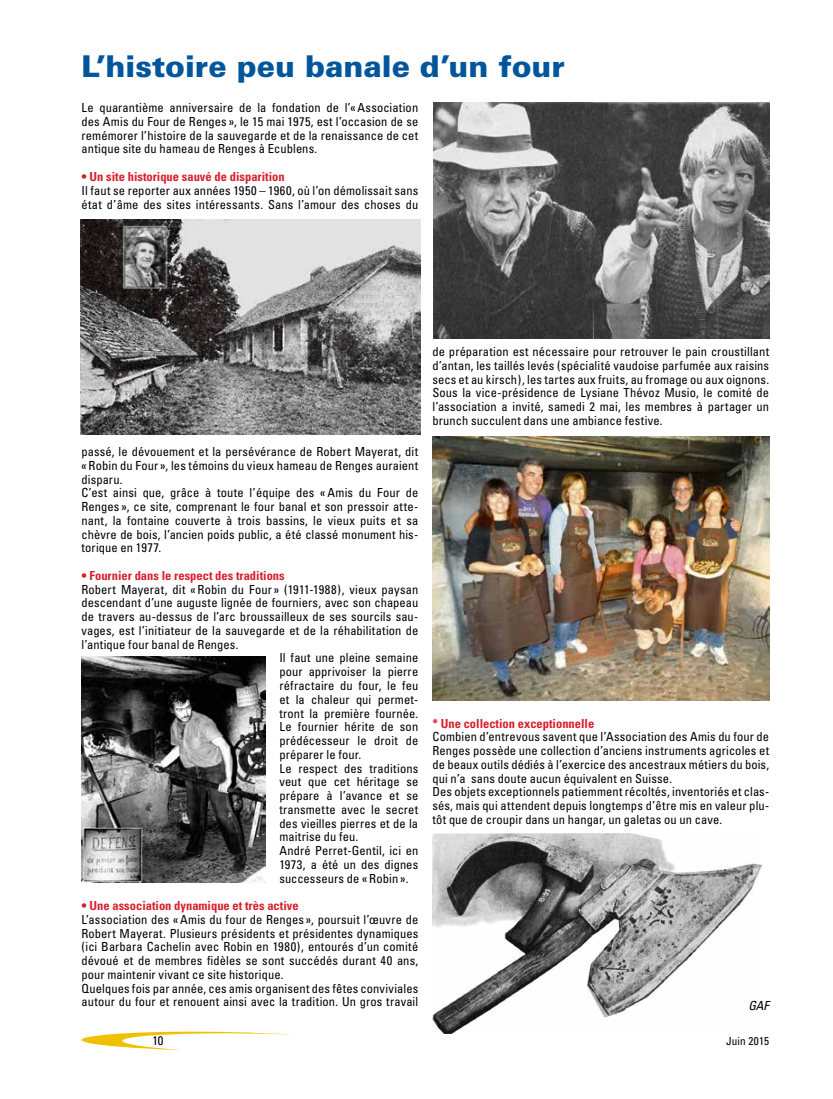
<style>
.page{position:relative;width:833px;height:1099px;background:#fff}
.page>*{position:absolute;margin:0;border:0;box-sizing:border-box;transform-origin:0 0}
.t1{font:900 30px "Univers";letter-spacing:-.005em;color:#00569d}
.t2{font:condensed 12.5px/13.8px "Univers";letter-spacing:.01em;color:#000}
.t3{font:700 condensed 12.5px "Univers";color:#d81e2d}
.t4{font:italic condensed 12.5px "Univers";color:#000}
.t5{font:condensed 11.25px "Univers";letter-spacing:.015em;color:#000}
</style>
<div class="page">
<svg style="left:81px;top:1031px;width:211px;height:19px"></svg>
<img style="left:432px;top:834px;width:329px;height:199px">
<img style="left:81px;top:657px;width:184px;height:225px">
<img style="left:80px;top:220px;width:340px;height:214px">
<img style="left:433px;top:102px;width:336px;height:237px">
<img style="left:432px;top:436px;width:337px;height:264px">
<h1 class="t1" style="left:81px;top:48px;width:485px">L’histoire peu banale d’un four</h1>
<p class="t2" style="left:81px;top:101px;width:338px;text-align:justify">Le quarantième anniversaire de la fondation de l’«Association des Amis du Four de Renges », le 15 mai 1975, est l’occasion de se remémorer l’histoire de la sauvegarde et de la renaissance de cet antique site du hameau de Renges à Ecublens.</p>
<p class="t3" style="left:81px;top:169px;width:205px">• Un site historique sauvé de disparition</p>
<p class="t2" style="left:81px;top:183px;width:338px">Il faut se reporter aux années 1950 – 1960, où l’on démolissait sans état d’âme des sites intéressants. Sans l’amour des choses du</p>
<p class="t2" style="left:81px;top:444px;width:338px">passé, le dévouement et la persévérance de Robert Mayerat, dit «Robin du Four », les témoins du vieux hameau de Renges auraient disparu.<br>C’est ainsi que, grâce à toute l’équipe des «Amis du Four de Renges », ce site, comprenant le four banal et son pressoir atte&shy;nant, la fontaine couverte à trois bassins, le vieux puits et sa chèvre de bois, l’ancien poids public, a été classé monument his&shy;torique en 1977.</p>
<p class="t3" style="left:81px;top:568px;width:205px">• Fournier dans le respect des traditions</p>
<p class="t2" style="left:81px;top:582px;width:338px">Robert Mayerat, dit «Robin du Four » (1911-1988), vieux paysan</p>
<p class="t2" style="left:81px;top:596px;width:338px">descendant d’une auguste lignée de fourniers, avec son chapeau</p>
<p class="t2" style="left:81px;top:609px;width:338px">de travers au-dessus de l’arc broussailleux de ses sourcils sau-</p>
<p class="t2" style="left:81px;top:623px;width:338px">vages, est l’initiateur de la sauvegarde et de la réhabilitation de</p>
<p class="t2" style="left:81px;top:637px;width:159px">l’antique four banal de Renges.</p>
<p class="t2" style="left:279px;top:651px;width:140px">Il faut une pleine semaine</p>
<p class="t2" style="left:279px;top:664px;width:140px">pour apprivoiser la pierre</p>
<p class="t2" style="left:279px;top:678px;width:140px">réfractaire du four, le feu</p>
<p class="t2" style="left:279px;top:692px;width:140px">et la chaleur qui permet-</p>
<p class="t2" style="left:279px;top:706px;width:140px">tront la première fournée.</p>
<p class="t2" style="left:279px;top:719px;width:140px">Le fournier hérite de son</p>
<p class="t2" style="left:279px;top:733px;width:140px">prédécesseur le droit de</p>
<p class="t2" style="left:279px;top:747px;width:83px">préparer le four.</p>
<p class="t2" style="left:279px;top:761px;width:140px">Le respect des traditions</p>
<p class="t2" style="left:279px;top:774px;width:140px">veut que cet héritage se</p>
<p class="t2" style="left:279px;top:788px;width:140px">prépare à l’avance et se</p>
<p class="t2" style="left:279px;top:802px;width:140px">transmette avec le secret</p>
<p class="t2" style="left:279px;top:816px;width:140px">des vieilles pierres et de la</p>
<p class="t2" style="left:279px;top:829px;width:80px">maitrise du feu.</p>
<p class="t2" style="left:279px;top:843px;width:140px">André Perret-Gentil, ici en</p>
<p class="t2" style="left:279px;top:857px;width:140px">1973, a été un des dignes</p>
<p class="t2" style="left:279px;top:871px;width:131px">successeurs de «Robin ».</p>
<p class="t3" style="left:81px;top:898px;width:219px">• Une association dynamique et très active</p>
<p class="t2" style="left:81px;top:912px;width:338px">L’association des «Amis du four de Renges », poursuit l’œuvre de Robert Mayerat. Plusieurs présidents et présidentes dynamiques (ici Barbara Cachelin avec Robin en 1980), entourés d’un comité dévoué et de membres fidèles se sont succédés durant 40 ans, pour maintenir vivant ce site historique.<br>Quelques fois par année, ces amis organisent des fêtes conviviales autour du four et renouent ainsi avec la tradition. Un gros travail</p>
<p class="t2" style="left:432px;top:344px;width:338px;text-align:justify">de préparation est nécessaire pour retrouver le pain croustillant d’antan, les taillés levés (spécialité vaudoise parfumée aux raisins secs et au kirsch), les tartes aux fruits, au fromage ou aux oignons.<br>Sous la vice-présidence de Lysiane Thévoz Musio, le comité de l’association a invité, samedi 2 mai, les membres à partager un brunch succulent dans une ambiance festive.</p>
<p class="t3" style="left:432px;top:715px;width:163px">* Une collection exceptionnelle</p>
<p class="t2" style="left:432px;top:729px;width:338px">Combien d’entrevous savent que l’Association des Amis du four de Renges possède une collection d’anciens instruments agricoles et de beaux outils dédiés à l’exercice des ancestraux métiers du bois, qui n’a sans doute aucun équivalent en Suisse.<br>Des objets exceptionnels patiemment récoltés, inventoriés et clas&shy;sés, mais qui attendent depuis longtemps d’être mis en valeur plu&shy;tôt que de croupir dans un hangar, un galetas ou un cave.</p>
<p class="t4" style="left:748px;top:997px;width:22px">GAF</p>
<p class="t2" style="left:152px;top:1033px;width:13px">10</p>
<p class="t5" style="left:726px;top:1033px;width:45px">Juin 2015</p>
</div>
